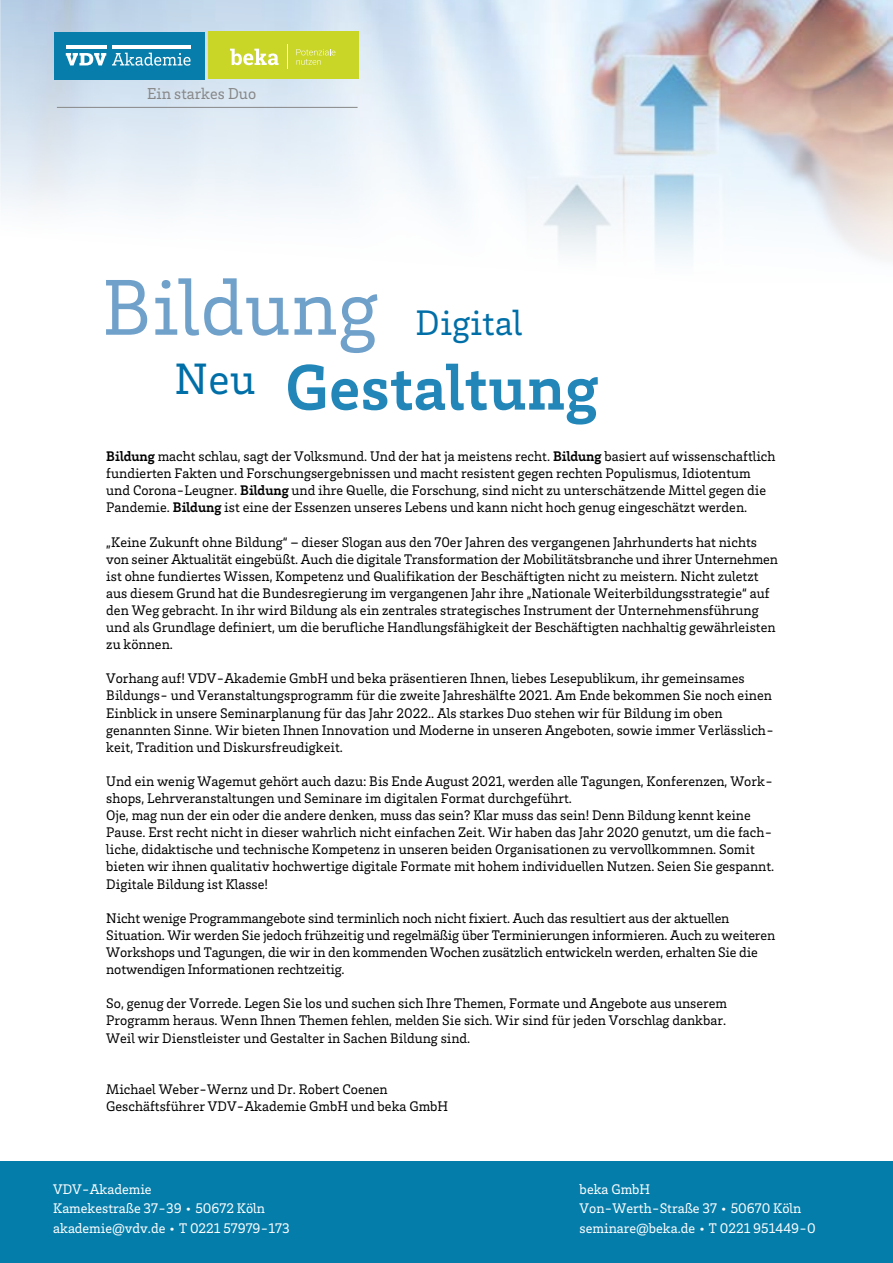
<style>
.page{position:relative;width:893px;height:1263px;background:#fff}
.page>*{position:absolute;margin:0;border:0;box-sizing:border-box;transform-origin:0 0}
.t1{font:81px "VDV Brix Slab";letter-spacing:.01em;color:#6fa1cb}
.t2{font:700 66px "VDV Brix Slab";letter-spacing:.01em;color:#2286b9}
.t3{font:45px "VDV Brix Slab";color:#006fa8}
.t4{font:36.3px "VDV Brix Slab";letter-spacing:.01em;color:#006fa8}
.t5{font:16.2px "VDV Brix Slab";color:#878787}
.t6{font:14.25px/17.1px "VDV Brix Slab";color:#000}
.t7{font:14.25px/19.5px "VDV Brix Slab";color:#fff}
.s1{font-weight:700}
</style>
<div class="page">
<img style="left:0;top:0;width:893px;height:258px">
<div style="left:0;top:1161px;width:893px;height:102px;background:#057daa"></div>
<div style="left:54px;top:32px;width:151px;height:47px;background:#077dab"></div>
<div style="left:208px;top:32px;width:150px;height:47px;background:#c9d527"></div>
<svg style="left:230px;top:49px;width:49px;height:16px"></svg>
<svg style="left:287px;top:45px;width:1px;height:24px"></svg>
<svg style="left:296px;top:49px;width:39px;height:16px"></svg>
<hr style="left:112px;top:45px;width:79px;height:3px;background:#fff">
<hr style="left:66px;top:45px;width:40px;height:3px;background:#fff">
<svg style="left:66px;top:53px;width:40px;height:12px"></svg>
<svg style="left:112px;top:53px;width:78px;height:13px"></svg>
<hr style="left:57px;top:107px;width:301px;height:1px;background:#878787">
<p class="t5" style="left:147px;top:83px;width:110px">Ein starkes Duo</p>
<h1 class="t1" style="left:102px;top:255px;width:277px">Bildung</h1>
<h3 class="t4" style="left:416px;top:299px;width:108px">Digital</h3>
<h2 class="t2" style="left:285px;top:344px;width:314px">Gestaltung</h2>
<h3 class="t3" style="left:175px;top:350px;width:82px">Neu</h3>
<p class="t6" style="left:106px;top:447px;width:671px"><span class="s1">Bildung</span> macht schlau, sagt der Volksmund. Und der hat ja meistens recht. <span class="s1">Bildung</span> basiert auf wissenschaftlich fundierten Fakten und Forschungsergebnissen und macht resistent gegen rechten Populismus, Idiotentum und Corona-Leugner. <span class="s1">Bildung</span> und ihre Quelle, die Forschung, sind nicht zu unterschätzende Mittel gegen die Pandemie. <span class="s1">Bildung</span> ist eine der Essenzen unseres Lebens und kann nicht hoch genug eingeschätzt werden.</p>
<p class="t6" style="left:106px;top:533px;width:673px">„Keine Zukunft ohne Bildung“ – dieser Slogan aus den 70er Jahren des vergangenen Jahrhunderts hat nichts von seiner Aktualität eingebüßt. Auch die digitale Transformation der Mobilitätsbranche und ihrer Unternehmen ist ohne fundiertes Wissen, Kompetenz und Qualifikation der Beschäftigten nicht zu meistern. Nicht zuletzt aus diesem Grund hat die Bundesregierung im vergangenen Jahr ihre „Nationale Weiterbildungsstrategie“ auf den Weg gebracht. In ihr wird Bildung als ein zentrales strategisches Instrument der Unternehmensführung und als Grundlage definiert, um die berufliche Handlungsfähigkeit der Beschäftigten nachhaltig gewährleisten zu können.</p>
<p class="t6" style="left:106px;top:669px;width:669px">Vorhang auf! VDV-Akademie GmbH und beka präsentieren Ihnen, liebes Lesepublikum, ihr gemeinsames Bildungs- und Veranstaltungsprogramm für die zweite Jahreshälfte 2021. Am Ende bekommen Sie noch einen Einblick in unsere Seminarplanung für das Jahr 2022.. Als starkes Duo stehen wir für Bildung im oben genannten Sinne. Wir bieten Ihnen Innovation und Moderne in unseren Angeboten, sowie immer Verlässlich&shy;keit, Tradition und Diskursfreudigkeit.</p>
<p class="t6" style="left:106px;top:772px;width:669px">Und ein wenig Wagemut gehört auch dazu: Bis Ende August 2021, werden alle Tagungen, Konferenzen, Work&shy;shops, Lehrveranstaltungen und Seminare im digitalen Format durchgeführt.<br>Oje, mag nun der ein oder die andere denken, muss das sein? Klar muss das sein! Denn Bildung kennt keine Pause. Erst recht nicht in dieser wahrlich nicht einfachen Zeit. Wir haben das Jahr 2020 genutzt, um die fach&shy;liche, didaktische und technische Kompetenz in unseren beiden Organisationen zu vervollkommnen. Somit bieten wir ihnen qualitativ hochwertige digitale Formate mit hohem individuellen Nutzen. Seien Sie gespannt.<br>Digitale Bildung ist Klasse!</p>
<p class="t6" style="left:106px;top:909px;width:670px">Nicht wenige Programmangebote sind terminlich noch nicht fixiert. Auch das resultiert aus der aktuellen Situation. Wir werden Sie jedoch frühzeitig und regelmäßig über Terminierungen informieren. Auch zu weiteren Workshops und Tagungen, die wir in den kommenden Wochen zusätzlich entwickeln werden, erhalten Sie die notwendigen Informationen rechtzeitig.</p>
<p class="t6" style="left:106px;top:994px;width:622px;text-align:justify">So, genug der Vorrede. Legen Sie los und suchen sich Ihre Themen, Formate und Angebote aus unserem Programm heraus. Wenn Ihnen Themen fehlen, melden Sie sich. Wir sind für jeden Vorschlag dankbar.<br>Weil wir Dienstleister und Gestalter in Sachen Bildung sind.</p>
<p class="t6" style="left:106px;top:1080px;width:343px">Michael Weber-Wernz und Dr. Robert Coenen<br>Geschäftsführer VDV-Akademie GmbH und beka GmbH</p>
<p class="t7" style="left:53px;top:1178px;width:238px">VDV-Akademie<br>Kamekestraße 37-39 • 50672 Köln akademie@vdv.de • T 0221 57979-173</p>
<p class="t7" style="left:580px;top:1178px;width:238px">beka GmbH<br>Von-Werth-Straße 37 • 50670 Köln seminare@beka.de • T 0221 951449-0</p>
</div>
